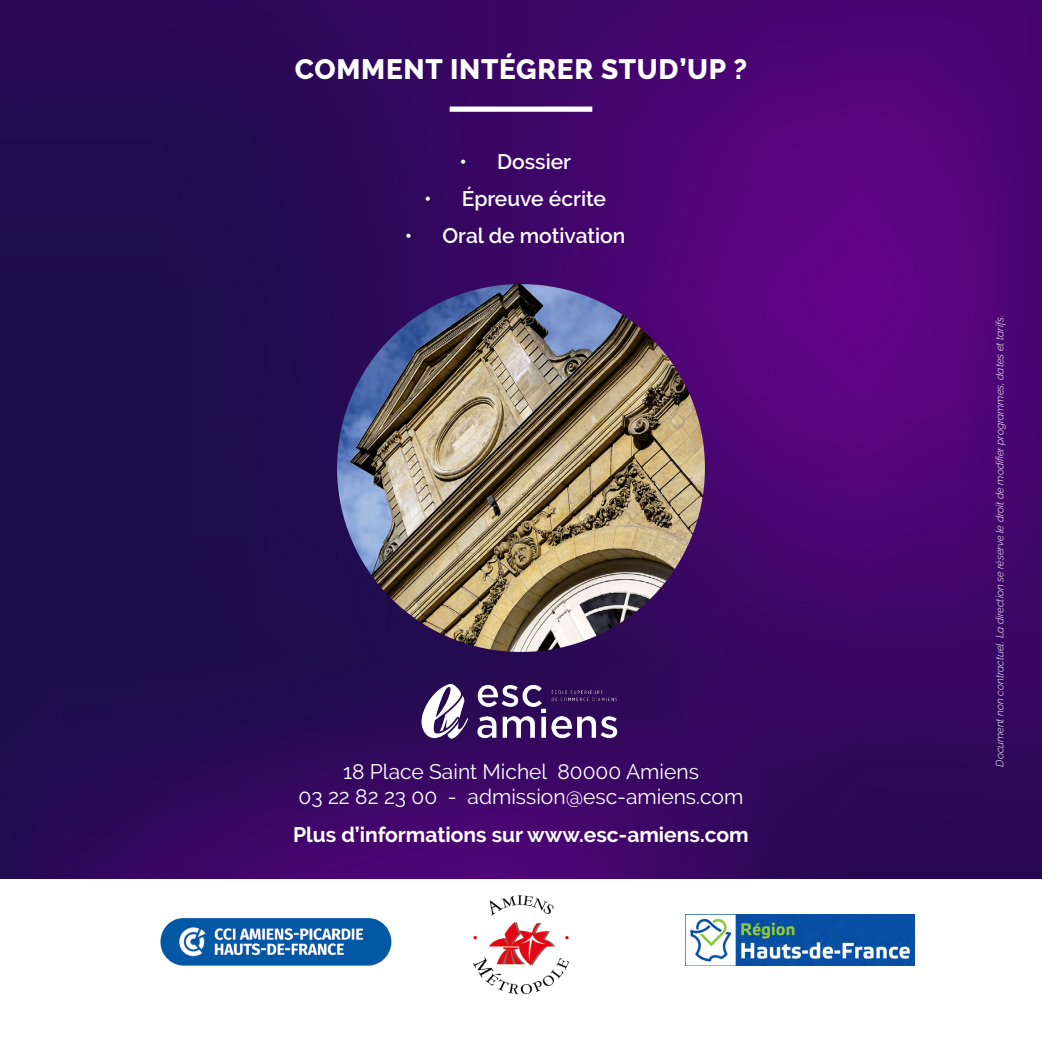
<style>
.page{position:relative;width:1042px;height:1042px;background:#fff}
.page>*{position:absolute;margin:0;border:0;box-sizing:border-box;transform-origin:0 0}
.t1{font:800 28px "Raleway";letter-spacing:.025em;color:#fff}
.t2{font:21px/25.2px "Raleway";color:#fff;text-align:center}
.t3{font:700 21px "Raleway";color:#fff}
.t4{font:600 21px "Raleway";color:#fff}
.t5{font:italic 300 10.5px "Raleway";color:#fff}
</style>
<div class="page">
<img style="left:0;top:0;width:1042px;height:879px">
<img style="left:414px;top:675px;width:214px;height:73px">
<img style="left:337px;top:284px;width:368px;height:368px;border-radius:184px">
<div style="left:450px;top:107px;width:142px;height:5px;background:#fff"></div>
<img style="left:160px;top:918px;width:232px;height:48px">
<img style="left:472px;top:895px;width:97px;height:100px">
<img style="left:685px;top:914px;width:229px;height:51px">
<h1 class="t1" style="left:295px;top:53px;width:454px">COMMENT INTÉGRER STUD’UP ?</h1>
<h2 class="t4" style="left:459px;top:150px;width:113px">• Dossier</h2>
<h2 class="t4" style="left:424px;top:187px;width:183px">• Épreuve écrite</h2>
<h2 class="t4" style="left:405px;top:224px;width:222px">• Oral de motivation</h2>
<h2 class="t2" style="left:299px;top:759px;width:446px">18 Place Saint Michel 80000 Amiens<br>03 22 82 23 00 - admission@esc-amiens.com</h2>
<h2 class="t3" style="left:293px;top:823px;width:457px">Plus d’informations sur www.esc-amiens.com</h2>
<p class="t5" style="left:993px;top:766px;width:453px;rotate:-90deg">Document non contractuel. La direction se réserve le droit de modifier programmes, dates et tarifs.</p>
</div>
